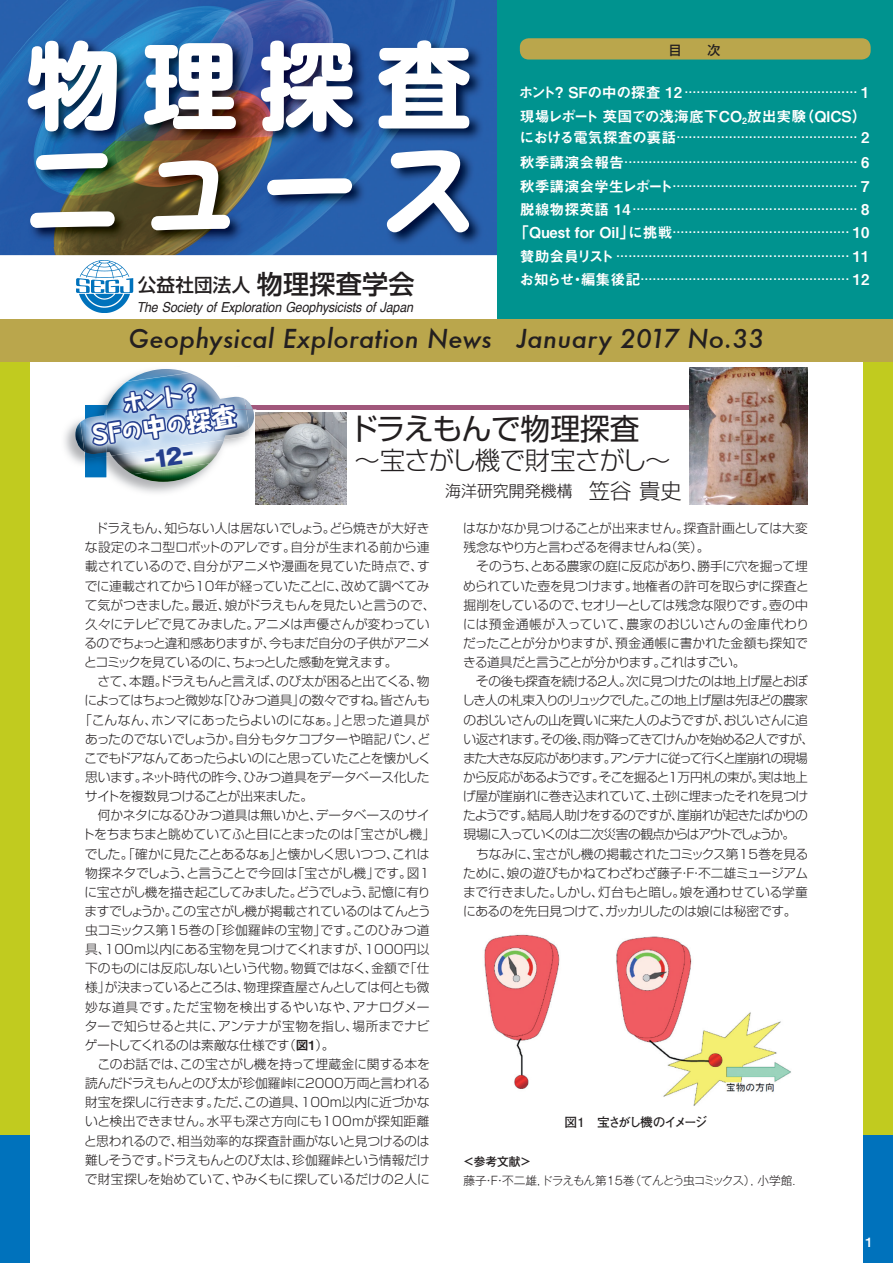
<style>
.page{position:relative;width:893px;height:1263px;background:#fff}
.page>*{position:absolute;margin:0;border:0;box-sizing:border-box;transform-origin:0 0}
.t1{font:700 95.7px "Shin M Go Pro";color:#fff}
.t2{font:700 95.7px "Capie N Std";color:#fff}
.t3{font:29.7px "Shin Go Pro";letter-spacing:-.015em;color:#231f20}
.t4{font:italic 500 25.5px "Futura";letter-spacing:.01em;color:#231f20}
.t5{font:300 25.5px "Shin Go Pro";letter-spacing:-.035em;color:#231f20}
.t6{font:800 24.75px "Taka Hand Std";color:#fff}
.t7{font:800 21.75px "Taka Hand Std";color:#fff}
.t8{font:800 21.75px "Gothic MB101 Pro";color:#253f8e}
.t9{font:500 18.6px "Shin Go Pro";letter-spacing:.01em;color:#231f20}
.t10{font:300 15.9px "Shin Go Pro";color:#231f20}
.t11{font:14.85px "Midashi Go Pro MB31";color:#fff}
.t12{font:italic 13.8px "Helvetica";letter-spacing:-.01em;color:#231f20;scale:.9 1}
.t13{font:300 12.75px/19.2px "Shin Go Pro";letter-spacing:-.03em;color:#231f20}
.t14{font:500 12.75px/23.4px "Gothic MB101 Pro";color:#fff}
.t15{font:300 12.75px "Shin Go Pro";letter-spacing:-.01em;color:#231f20}
.t16{font:300 12.75px "Shin Go Pro";letter-spacing:-.005em;color:#231f20}
.t17{font:300 12.75px "Shin Go Pro";letter-spacing:.01em;color:#231f20}
.t18{font:300 12.75px "Shin Go Pro";letter-spacing:-.065em;color:#231f20}
.t19{font:300 12.75px "Shin Go Pro";letter-spacing:.015em;color:#231f20}
.t20{font:300 12.75px "Shin Go Pro";letter-spacing:.005em;color:#231f20}
.t21{font:300 12.75px "Shin Go Pro";letter-spacing:-.055em;color:#231f20}
.t22{font:300 12.75px "Shin Go Pro";letter-spacing:.04em;color:#231f20}
.t23{font:700 12.75px "Futo Go B101 Pro";letter-spacing:-.135em;color:#231f20}
.t24{font:500 12.75px "Shin Go Pro";color:#231f20}
.t25{font:12.75px "Midashi Go Pro MB31";color:#fff}
.t26{font:300 11.7px "Gothic MB101 Pro";letter-spacing:-.075em;color:#231f20}
.t27{font:500 11.7px "Gothic MB101 Pro";color:#231f20}
.s1{font-size:26.1px}
.s2{font-family:"Midashi Go Pro MB31";font-weight:400;font-size:14.85px}
.s3{font-size:20.1px}
.s4{font-size:21.3px}
.s5{font-family:"Midashi Go Pro MB31";font-weight:400}
</style>
<div class="page">
<div style="left:0;top:0;width:30px;height:1263px;background:#c1cb1f"></div>
<div style="left:0;top:0;width:893px;height:319px;background:#fff"></div>
<img style="left:0;top:0;width:497px;height:255px">
<div style="left:863px;top:0;width:30px;height:1263px;background:#c1cb1f"></div>
<div style="left:497px;top:0;width:396px;height:319px;background:#00938f"></div>
<div style="left:0;top:319px;width:893px;height:42px;background:#baa64c"></div>
<img style="left:76px;top:260px;width:58px;height:52px">
<div style="left:0;top:1135px;width:30px;height:128px;background:#0072bc"></div>
<div style="left:863px;top:1135px;width:30px;height:128px;background:#0072bc"></div>
<hr style="left:85px;top:405px;width:723px;height:4px;background:#a1577b">
<img style="left:64px;top:422px;width:192px;height:74px">
<img style="left:132px;top:477px;width:77px;height:5px">
<img style="left:76px;top:369px;width:113px;height:88px">
<img style="left:80px;top:373px;width:124px;height:83px">
<img style="left:85px;top:381px;width:171px;height:96px">
<img style="left:256px;top:412px;width:90px;height:93px">
<img style="left:690px;top:368px;width:118px;height:137px">
<img style="left:26px;top:38px;width:458px;height:208px">
<div style="left:520px;top:38px;width:351px;height:22px;background:#baa64c;border-radius:9px"></div>
<img style="left:484px;top:934px;width:307px;height:172px">
<h1 class="t1" style="left:26px;top:8px;width:448px">物理探査</h1>
<h1 class="t2" style="left:24px;top:118px;width:452px">ニュース</h1>
<h3 class="t9" style="left:138px;top:269px;width:278px">公益社団法人 <span class="s1">物理探査学会</span></h3>
<p class="t12" style="left:137px;top:296px;width:309px">The Society of Exploration Geophysicists of Japan</p>
<p class="t24" style="left:669px;top:39px;width:53px">目　　次</p>
<p class="t14" style="left:519px;top:75px;width:352px"><span class="s2">ホント？ SFの中の探査 12</span> ........................................... <span class="s2">1</span></p>
<p class="t11" style="left:520px;top:104px;width:348px">現場レポート 英国での浅海底下CO<sub>2</sub>放出実験（QICS）</p>
<p class="t14" style="left:519px;top:119px;width:351px;line-height:25.5px"><span class="s2">における電気探査の裏話</span> ............................................. <span class="s2">2秋季講演会報告</span> .......................................................... <span class="s2">6</span></p>
<p class="t14" style="left:514px;top:168px;width:357px;text-align:center"><span class="s2">秋季講演会学生レポート</span> .............................................. <span class="s2">7脱線物探英語 14</span> ........................................................ <span class="s2">8「Quest for Oil」に挑戦</span>............................................ <span class="s2">10賛助会員リスト</span> .......................................................... <span class="s2">11お知らせ・編集後記</span> .................................................... <span class="s2">12</span></p>
<h3 class="t4" style="left:129px;top:321px;width:637px">Geophysical Exploration News January 2017 No.33</h3>
<h3 class="t7" style="left:121px;top:388px;width:80px;rotate:-8deg">ホント？</h3>
<h3 class="t6" style="left:90px;top:419px;width:147px;rotate:-8deg">SF<span class="s3">の</span>中<span class="s3">の</span>探査</h3>
<h3 class="t8" style="left:142px;top:443px;width:62px;rotate:-8deg">-12 -</h3>
<h2 class="t3" style="left:348px;top:404px;width:293px">ドラえもんで物理探査</h2>
<h3 class="t5" style="left:354px;top:440px;width:318px">～宝さがし機で財宝さがし～</h3>
<p class="t10" style="left:445px;top:478px;width:238px">海洋研究開発機構　<span class="s4">笠谷 貴史</span></p>
<p class="t16" style="left:85px;top:518px;width:346px">　ドラえもん、知らない人は居ないでしょう。どら焼きが大好き</p>
<p class="t16" style="left:85px;top:537px;width:346px">な設定のネコ型ロボットのアレです。自分が生まれる前から連</p>
<p class="t17" style="left:85px;top:556px;width:346px">載されているので、自分がアニメや漫画を見ていた時点で、す</p>
<p class="t13" style="left:85px;top:575px;width:346px">でに連載されてから10年が経っていたことに、改めて調べてみ</p>
<p class="t15" style="left:85px;top:594px;width:352px">て気がつきました。最近、娘がドラえもんを見たいと言うので、</p>
<p class="t16" style="left:85px;top:614px;width:346px">久々にテレビで見てみました。アニメは声優さんが変わってい</p>
<p class="t13" style="left:85px;top:632px;width:347px">るのでちょっと違和感ありますが、今もまだ自分の子供がアニメ</p>
<p class="t21" style="left:84px;top:652px;width:315px">とコミックを見ているのに、ちょっとした感動を覚えます。</p>
<p class="t13" style="left:85px;top:670px;width:346px">　さて、本題。ドラえもんと言えば、のび太が困ると出てくる、物</p>
<p class="t13" style="left:85px;top:689px;width:347px">によってはちょっと微妙な「ひみつ道具」の数々ですね。皆さんも</p>
<p class="t16" style="left:79px;top:709px;width:352px">「こんなん、ホンマにあったらよいのになぁ。」と思った道具が</p>
<p class="t13" style="left:85px;top:728px;width:347px">あったのでないでしょうか。自分もタケコプターや暗記パン、ど</p>
<p class="t18" style="left:84px;top:747px;width:348px">こでもドアなんてあったらよいのにと思っていたことを懐かしく</p>
<p class="t13" style="left:85px;top:766px;width:346px">思います。ネット時代の昨今、ひみつ道具をデータベース化した</p>
<p class="t13" style="left:85px;top:785px;width:230px">サイトを複数見つけることが出来ました。</p>
<p class="t15" style="left:85px;top:805px;width:346px">　何かネタになるひみつ道具は無いかと、データベースのサイ</p>
<p class="t13" style="left:82px;top:823px;width:355px">トをちまちまと眺めていてふと目にとまったのは「宝さがし機」</p>
<p class="t13" style="left:85px;top:842px;width:346px">でした。「確かに見たことあるなぁ」と懐かしく思いつつ、これは</p>
<p class="t13" style="left:85px;top:862px;width:346px">物探ネタでしょう、と言うことで今回は「宝さがし機」です。図1</p>
<p class="t13" style="left:85px;top:881px;width:348px">に宝さがし機を描き起こしてみました。どうでしょう、記憶に有り</p>
<p class="t13" style="left:85px;top:900px;width:348px">ますでしょうか。この宝さがし機が掲載されているのはてんとう</p>
<p class="t19" style="left:85px;top:920px;width:346px">虫コミックス第15巻の「珍伽羅峠の宝物」です。このひみつ道</p>
<p class="t15" style="left:85px;top:939px;width:346px">具、100m以内にある宝物を見つけてくれますが、1000円以</p>
<p class="t15" style="left:85px;top:958px;width:346px">下のものには反応しないという代物。物質ではなく、金額で「仕</p>
<p class="t13" style="left:85px;top:976px;width:346px">様」が決まっているところは、物理探査屋さんとしては何とも微</p>
<p class="t22" style="left:85px;top:996px;width:346px">妙な道具です。ただ宝物を検出するやいなや、アナログメー</p>
<p class="t20" style="left:85px;top:1015px;width:346px">ターで知らせると共に、アンテナが宝物を指し、場所までナビ</p>
<p class="t13" style="left:85px;top:1034px;width:251px">ゲートしてくれるのは素敵な仕様です（<span class="s5">図1</span>）。</p>
<p class="t15" style="left:85px;top:1054px;width:346px">　このお話では、この宝さがし機を持って埋蔵金に関する本を</p>
<p class="t13" style="left:85px;top:1072px;width:347px">読んだドラえもんとのび太が珍伽羅峠に2000万両と言われる</p>
<p class="t13" style="left:85px;top:1091px;width:346px">財宝を探しに行きます。ただ、この道具、100m以内に近づかな</p>
<p class="t17" style="left:85px;top:1111px;width:346px">いと検出できません。水平も深さ方向にも100mが探知距離</p>
<p class="t15" style="left:84px;top:1130px;width:347px">と思われるので、相当効率的な探査計画がないと見つけるのは</p>
<p class="t13" style="left:85px;top:1149px;width:346px">難しそうです。ドラえもんとのび太は、珍伽羅峠という情報だけ</p>
<p class="t16" style="left:85px;top:1168px;width:346px">で財宝探しを始めていて、やみくもに探しているだけの2人に</p>
<p class="t13" style="left:462px;top:517px;width:354px">はなかなか見つけることが出来ません。探査計画としては大変残念なやり方と言わざるを得ませんね（笑）。<br>　そのうち、とある農家の庭に反応があり、勝手に穴を掘って埋められていた壺を見つけます。地権者の許可を取らずに探査と掘削をしているので、セオリーとしては残念な限りです。壺の中には預金通帳が入っていて、農家のおじいさんの金庫代わりだったことが分かりますが、預金通帳に書かれた金額も探知できる道具だと言うことが分かります。これはすごい。<br>　その後も探査を続ける2人。次に見つけたのは地上げ屋とおぼしき人の札束入りのリュックでした。この地上げ屋は先ほどの農家のおじいさんの山を買いに来た人のようですが、おじいさんに追い返されます。その後、雨が降ってきてけんかを始める2人ですが、また大きな反応があります。アンテナに従って行くと崖崩れの現場から反応があるようです。そこを掘ると1万円札の束が。実は地上げ屋が崖崩れに巻き込まれていて、土砂に埋まったそれを見つけたようです。結局人助けをするのですが、崖崩れが起きたばかりの現場に入っていくのは二次災害の観点からはアウトでしょうか。<br>　ちなみに、宝さがし機の掲載されたコミックス第15巻を見るために、娘の遊びもかねてわざわざ藤子・F・不二雄ミュージアムまで行きました。しかし、灯台もと暗し。娘を通わせている学童にあるのを先日見つけて、ガッカリしたのは娘には秘密です。</p>
<p class="t23" style="left:565px;top:1112px;width:145px">図1　宝さがし機のイメージ</p>
<p class="t27" style="left:463px;top:1152px;width:70px">＜参考文献＞</p>
<p class="t26" style="left:463px;top:1170px;width:333px">藤子・F・不二雄, ドラえもん第15巻（てんとう虫コミックス）, 小学館.</p>
<p class="t25" style="left:865px;top:1231px;width:9px">1</p>
</div>
